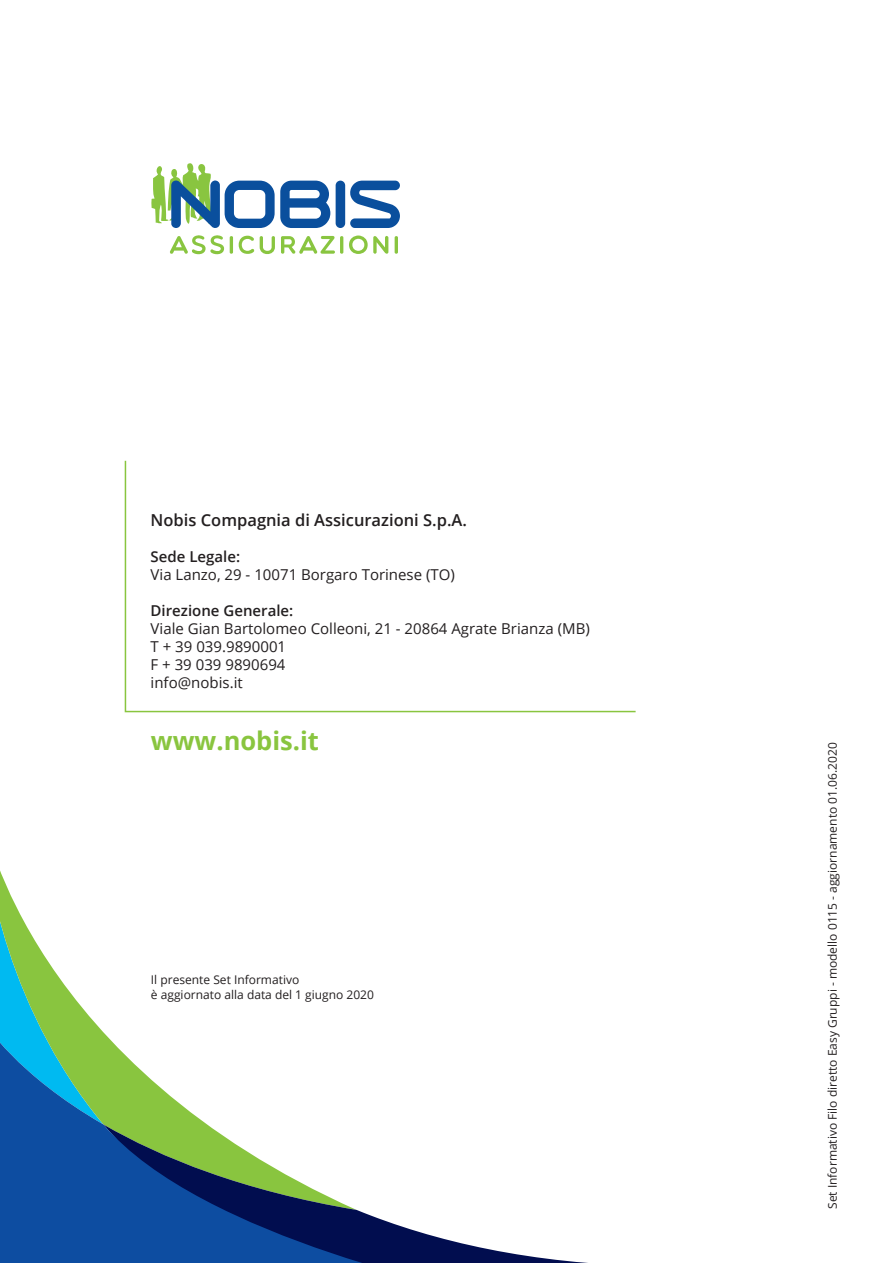
<style>
.page{position:relative;width:893px;height:1263px;background:#fff}
.page>*{position:absolute;margin:0;border:0;box-sizing:border-box;transform-origin:0 0}
.t1{font:700 25.5px "Open Sans";color:#89c53f}
.t2{font:600 16.5px "Open Sans";color:#231f20}
.t3{font:15px/18px "Open Sans";color:#231f20}
.t4{font:600 15px "Open Sans";color:#231f20}
.t5{font:12px/15px "Open Sans";color:#231f20}
</style>
<div class="page">
<svg style="left:0;top:870px;width:95px;height:153px"></svg>
<svg style="left:484px;top:1248px;width:104px;height:15px"></svg>
<svg style="left:0;top:1023px;width:484px;height:240px"></svg>
<svg style="left:124px;top:460px;width:512px;height:253px"></svg>
<svg style="left:170px;top:235px;width:228px;height:19px"></svg>
<svg style="left:151px;top:163px;width:249px;height:65px"></svg>
<p class="t2" style="left:151px;top:508px;width:318px">Nobis Compagnia di Assicurazioni S.p.A.</p>
<p class="t4" style="left:151px;top:546px;width:91px">Sede Legale:</p>
<p class="t3" style="left:151px;top:565px;width:306px">Via Lanzo, 29 - 10071 Borgaro Torinese (TO)</p>
<p class="t4" style="left:151px;top:600px;width:144px">Direzione Generale:</p>
<p class="t3" style="left:151px;top:619px;width:441px">Viale Gian Bartolomeo Colleoni, 21 - 20864 Agrate Brianza (MB)<br>T + 39 039.9890001<br>F + 39 039 9890694<br>info@nobis.it</p>
<h1 class="t1" style="left:151px;top:723px;width:169px">www.nobis.it</h1>
<p class="t5" style="left:151px;top:972px;width:225px">Il presente Set Informativo<br>è aggiornato alla data del 1 giugno 2020</p>
<p class="t5" style="left:825px;top:1209px;width:468px;rotate:-90deg">Set Informativo Filo diretto Easy Gruppi - modello 0115 - aggiornamento 01.06.2020</p>
</div>
